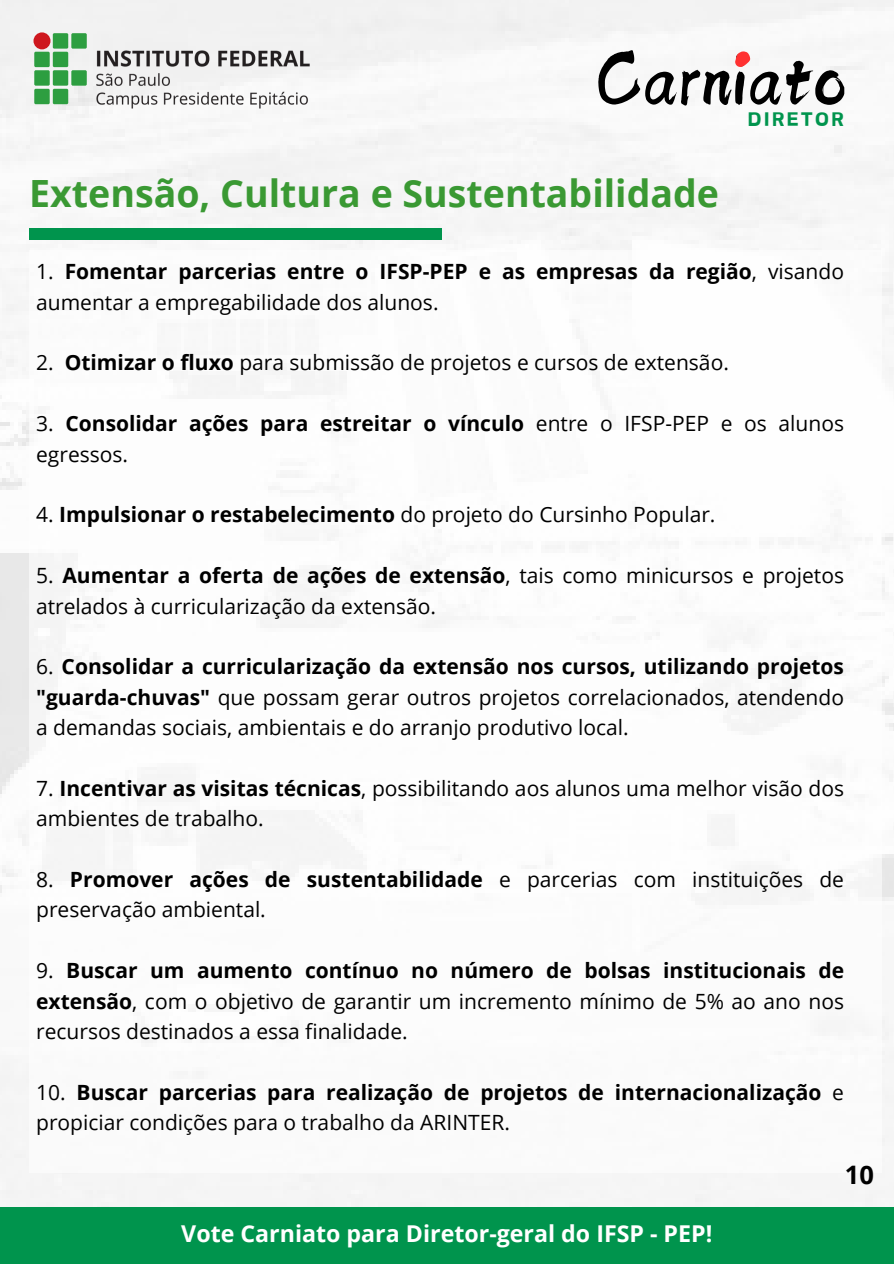
<style>
.page{position:relative;width:894px;height:1264px;background:#fff}
.page>*{position:absolute;margin:0;border:0;box-sizing:border-box;transform-origin:0 0}
.t1{font:84.45px "Canva Shadow Stream Latin";color:#000}
.t2{font:700 37.5px "Open Sans";color:#3a9933}
.t3{font:700 25.5px "Open Sans";color:#000}
.t4{font:700 23.25px "Open Sans";color:#fff}
.t5{font:21px/30.3px "Open Sans";color:#000}
.t6{font:700 21px/30.3px "Open Sans";color:#000}
.t7{font:700 18.15px "Canva Acid";letter-spacing:.11em;color:#00944d}
.s1{font-weight:400}
.s2{font-weight:700}
</style>
<div class="page">
<div style="left:0;top:0;width:893px;height:1207px;background:#f6f6f6"></div>
<div style="left:29px;top:250px;width:852px;height:922px;background:#fff"></div>
<div style="left:29px;top:228px;width:412px;height:11px;background:#00944d"></div>
<div style="left:71px;top:70px;width:16px;height:16px;background:#2d9e40;border-radius:2px"></div>
<div style="left:53px;top:33px;width:15px;height:16px;background:#2d9e40;border-radius:2px"></div>
<div style="left:71px;top:33px;width:16px;height:16px;background:#2d9e40;border-radius:2px"></div>
<div style="left:34px;top:52px;width:16px;height:15px;background:#2d9e40;border-radius:2px"></div>
<div style="left:53px;top:52px;width:15px;height:15px;background:#2d9e40;border-radius:2px"></div>
<div style="left:34px;top:70px;width:16px;height:16px;background:#2d9e40;border-radius:2px"></div>
<div style="left:53px;top:70px;width:15px;height:16px;background:#2d9e40;border-radius:2px"></div>
<div style="left:34px;top:89px;width:16px;height:15px;background:#2d9e40;border-radius:2px"></div>
<div style="left:53px;top:89px;width:15px;height:15px;background:#2d9e40;border-radius:2px"></div>
<div style="left:33px;top:32px;width:17px;height:17px;background:#ce171e;border-radius:50%"></div>
<img style="left:93px;top:47px;width:220px;height:65px">
<svg style="left:735px;top:51px;width:15px;height:16px"></svg>
<div style="left:0;top:1207px;width:893px;height:56px;background:#00944d"></div>
<p class="t1" style="left:595px;top:36px;width:252px">Carniato</p>
<p class="t7" style="left:747px;top:109px;width:98px">DIRETOR</p>
<p class="t2" style="left:29px;top:167px;width:691px">Extensão, Cultura e Sustentabilidade</p>
<p class="t6" style="left:36px;top:256px;width:809px"><span class="s1">1.</span> Fomentar parcerias entre o IFSP-PEP e as empresas da região<span class="s1">, visando aumentar a empregabilidade dos alunos.</span></p>
<p class="t5" style="left:36px;top:347px;width:694px">2. <span class="s2">Otimizar o fluxo</span> para submissão de projetos e cursos de extensão.</p>
<h1 class="t6" style="left:36px;top:408px;width:809px"><span class="s1">3.</span> Consolidar ações para estreitar o vínculo <span class="s1">entre o IFSP-PEP e os alunos egressos.</span></h1>
<h2 class="t5" style="left:36px;top:499px;width:680px">4. <span class="s2">Impulsionar o restabelecimento</span> do projeto do Cursinho Popular.</h2>
<p class="t5" style="left:36px;top:560px;width:809px">5. <span class="s2">Aumentar a oferta de ações de extensão</span>, tais como minicursos e projetos atrelados à curricularização da extensão.</p>
<p class="t5" style="left:36px;top:651px;width:809px;text-align:justify">6. <span class="s2">Consolidar a curricularização da extensão nos cursos, utilizando projetos "guarda-chuvas"</span> que possam gerar outros projetos correlacionados, atendendo a demandas sociais, ambientais e do arranjo produtivo local.</p>
<p class="t5" style="left:36px;top:772px;width:809px">7. <span class="s2">Incentivar as visitas técnicas</span>, possibilitando aos alunos uma melhor visão dos ambientes de trabalho.</p>
<p class="t5" style="left:36px;top:863px;width:809px">8. <span class="s2">Promover ações de sustentabilidade</span> e parcerias com instituições de preservação ambiental.</p>
<p class="t5" style="left:36px;top:954px;width:809px;text-align:justify">9. <span class="s2">Buscar um aumento contínuo no número de bolsas institucionais de extensão</span>, com o objetivo de garantir um incremento mínimo de 5% ao ano nos recursos destinados a essa finalidade.</p>
<p class="t6" style="left:36px;top:1076px;width:809px"><span class="s1">10.</span> Buscar parcerias para realização de projetos de internacionalização <span class="s1">e propiciar condições para o trabalho da ARINTER.</span></p>
<p class="t4" style="left:181px;top:1217px;width:532px">Vote Carniato para Diretor-geral do IFSP - PEP!</p>
<p class="t3" style="left:844px;top:1156px;width:31px">10</p>
</div>
